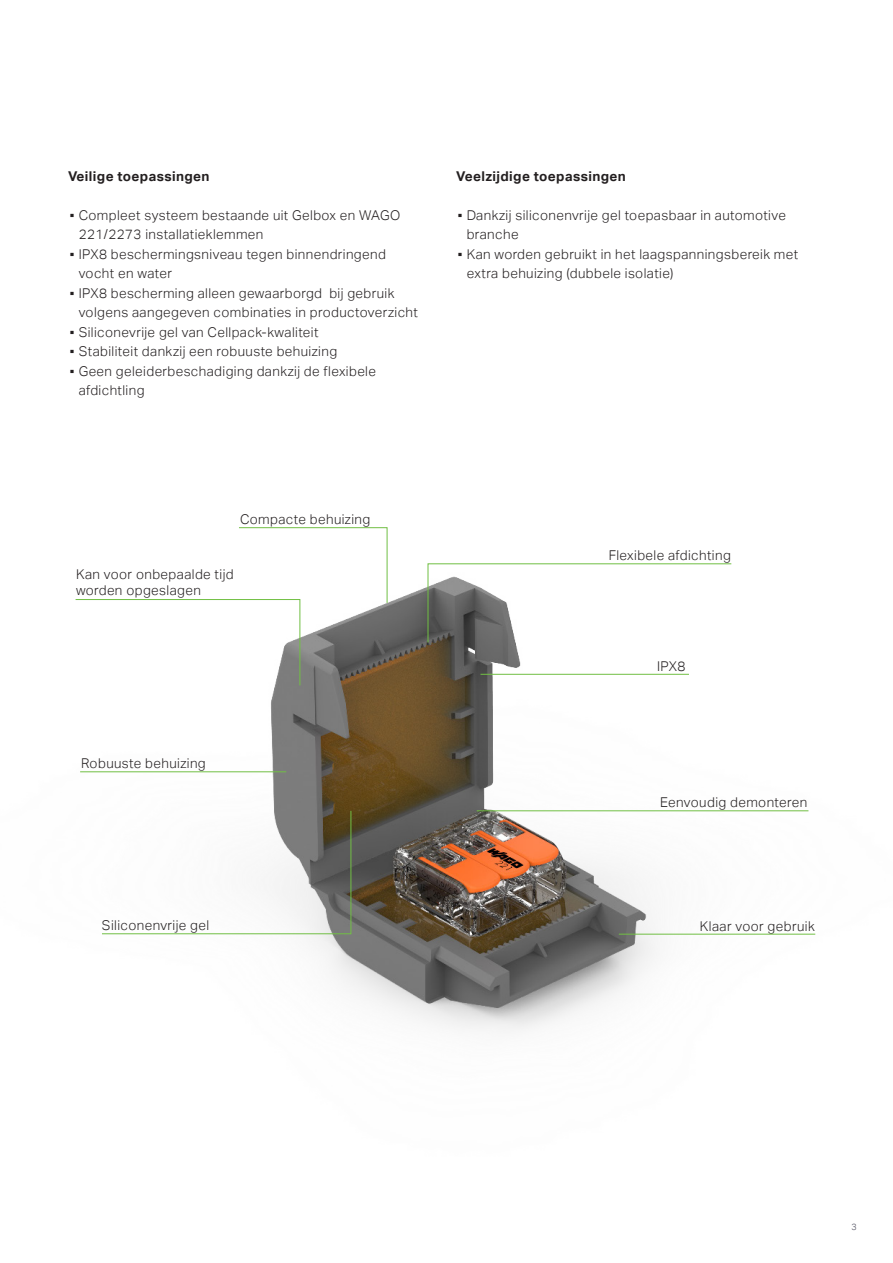
<style>
.page{position:relative;width:893px;height:1263px;background:#fff}
.page>*{position:absolute;margin:0;border:0;box-sizing:border-box;transform-origin:0 0}
.t1{font:300 13.5px/19.5px "Aktiv Grotesk";letter-spacing:.03em;color:#231f20}
.Body_Copy_Bulletpoin{font:700 13.5px "Aktiv Grotesk";letter-spacing:.03em;color:#231f20}
.t2{font:300 9px "Aktiv Grotesk";color:#4e4e5d}
</style>
<div class="page">
<img style="left:80px;top:587px;width:736px;height:444px">
<svg style="left:75px;top:527px;width:313px;height:159px"></svg>
<svg style="left:427px;top:563px;width:305px;height:80px"></svg>
<hr style="left:480px;top:674px;width:209px;height:1px;background:#71bf44">
<hr style="left:80px;top:771px;width:206px;height:1px;background:#71bf44">
<svg style="left:101px;top:810px;width:251px;height:124px"></svg>
<hr style="left:477px;top:810px;width:331px;height:1px;background:#71bf44">
<hr style="left:619px;top:934px;width:196px;height:1px;background:#71bf44">
<p class="Body_Copy_Bulletpoin" style="left:68px;top:168px;width:143px">Veilige toepassingen</p>
<p class="t1" style="left:79px;top:205px;width:323px;text-indent:-11px">▪ Compleet systeem bestaande uit Gelbox en WAGO<br>221/2273 installatieklemmen</p>
<p class="t1" style="left:79px;top:244px;width:309px;text-indent:-11px">▪ IPX8 beschermingsniveau tegen binnendringend vocht en water</p>
<p class="t1" style="left:79px;top:283px;width:341px;text-indent:-11px">▪ IPX8 bescherming alleen gewaarborgd bij gebruik volgens aangegeven combinaties in productoverzicht</p>
<p class="t1" style="left:68px;top:322px;width:252px">▪ Siliconevrije gel van Cellpack-kwaliteit</p>
<p class="t1" style="left:68px;top:342px;width:271px">▪ Stabiliteit dankzij een robuuste behuizing</p>
<p class="t1" style="left:79px;top:361px;width:299px;text-indent:-11px">▪ Geen geleiderbeschadiging dankzij de flexibele afdichtling</p>
<p class="Body_Copy_Bulletpoin" style="left:456px;top:168px;width:171px">Veelzijdige toepassingen</p>
<p class="t1" style="left:467px;top:205px;width:321px;text-indent:-11px">▪ Dankzij siliconenvrije gel toepasbaar in automotive branche</p>
<p class="t1" style="left:467px;top:244px;width:333px;text-indent:-11px">▪ Kan worden gebruikt in het laagspanningsbereik met extra behuizing (dubbele isolatie)</p>
<p class="t1" style="left:240px;top:510px;width:132px">Compacte behuizing</p>
<p class="t1" style="left:76px;top:567px;width:159px;line-height:15.8px">Kan voor onbepaalde tijd worden opgeslagen</p>
<p class="t1" style="left:81px;top:754px;width:126px">Robuuste behuizing</p>
<p class="t1" style="left:102px;top:916px;width:109px">Siliconenvrije gel</p>
<p class="t1" style="left:609px;top:545px;width:124px">Flexibele afdichting</p>
<p class="t1" style="left:657px;top:656px;width:30px">IPX8</p>
<p class="t1" style="left:660px;top:793px;width:149px">Eenvoudig demonteren</p>
<p class="t1" style="left:700px;top:917px;width:116px">Klaar voor gebruik</p>
<p class="t2" style="left:851px;top:1221px;width:7px">3</p>
</div>
